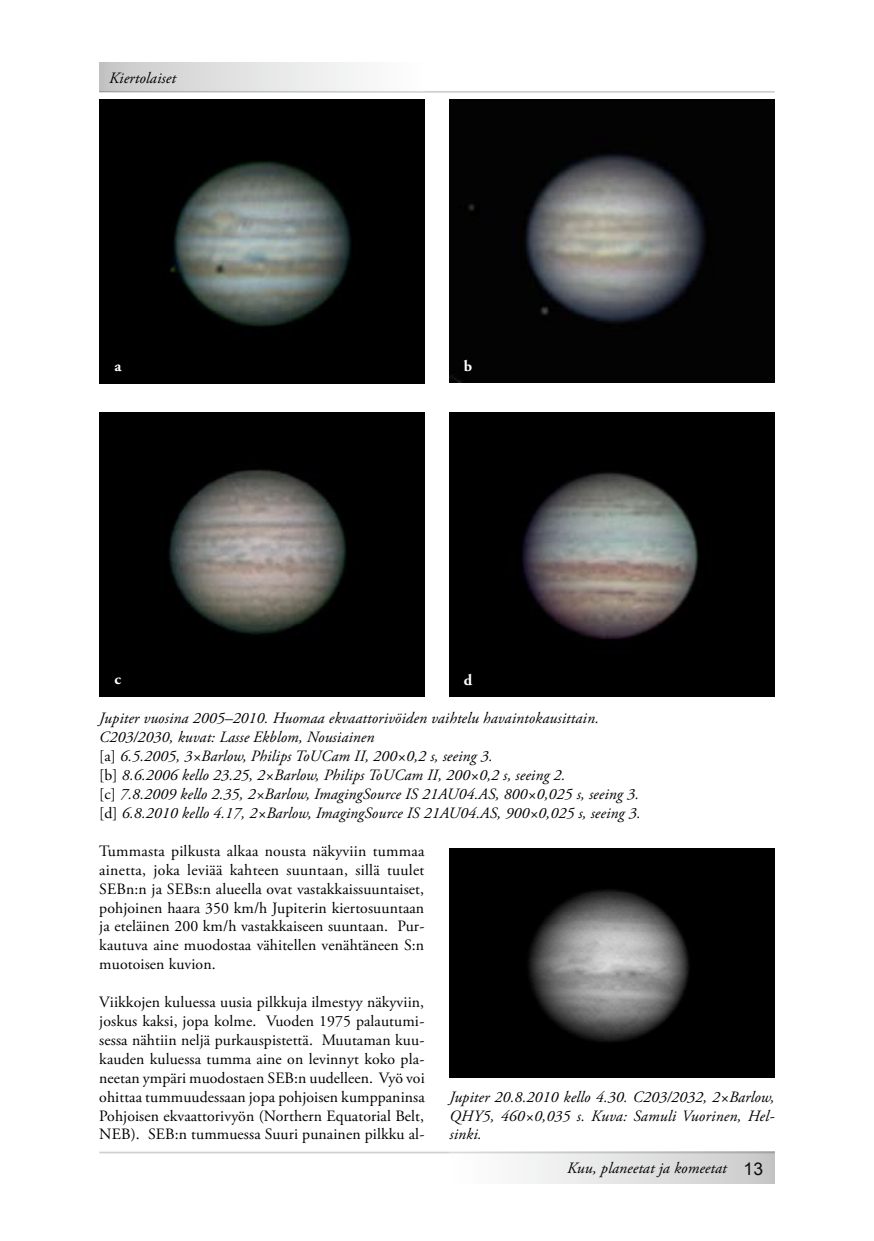
<style>
.page{position:relative;width:874px;height:1241px;background:#fff}
.page>*{position:absolute;margin:0;border:0;box-sizing:border-box;transform-origin:0 0}
.t1{font:17.5px "Arial";color:#000}
.t2{font:15.75px/18.9px "Adobe Garamond Pro";letter-spacing:.005em;color:#000;text-align:justify}
.t3{font:italic 15.75px/18.9px "Adobe Garamond Pro";letter-spacing:.005em;color:#000}
.t4{font:700 15.75px "Adobe Garamond Pro";color:#fff}
.s1{font-style:normal}
</style>
<div class="page">
<hr style="left:99px;top:91px;width:675px;height:2px;background:#cfd0d2">
<hr style="left:99px;top:1151px;width:675px;height:2px;background:#cfd0d2">
<div style="left:99px;top:62px;width:325px;height:30px;background:linear-gradient(to right,#c9c9c9,#fff)"></div>
<div style="left:449px;top:1151px;width:325px;height:32px;background:linear-gradient(to right,#fff,#c9c9ca)"></div>
<img style="left:99px;top:99px;width:325px;height:285px">
<img style="left:449px;top:99px;width:325px;height:284px">
<img style="left:99px;top:412px;width:325px;height:284px">
<img style="left:449px;top:412px;width:325px;height:284px">
<img style="left:449px;top:848px;width:325px;height:228px">
<p class="t3" style="left:109px;top:69px;width:68px">Kiertolaiset</p>
<p class="t4" style="left:114px;top:356px;width:8px">a</p>
<p class="t4" style="left:463px;top:356px;width:10px">b</p>
<p class="t4" style="left:115px;top:669px;width:8px">c</p>
<p class="t4" style="left:463px;top:670px;width:10px">d</p>
<p class="t3" style="left:99px;top:709px;width:542px">Jupiter vuosina 2005–2010. Huomaa ekvaattorivöiden vaihtelu havaintokausittain.<br>C203/2030, kuvat: Lasse Ekblom, Nousiainen<br><span class="s1">[a]</span> 6.5.2005, 3×Barlow, Philips ToUCam II, 200×0,2 s, seeing 3.<br><span class="s1">[b]</span> 8.6.2006 kello 23.25, 2×Barlow, Philips ToUCam II, 200×0,2 s, seeing 2.<br><span class="s1">[c]</span> 7.8.2009 kello 2.35, 2×Barlow, ImagingSource IS 21AU04.AS, 800×0,025 s, seeing 3. <span class="s1">[d]</span> 6.8.2010 kello 4.17, 2×Barlow, ImagingSource IS 21AU04.AS, 900×0,025 s, seeing 3.</p>
<p class="t2" style="left:99px;top:841px;width:326px">Tummasta pilkusta alkaa nousta näkyviin tummaa ainetta, joka leviää kahteen suuntaan, sillä tuulet SEBn:n ja SEBs:n alueella ovat vastakkaissuuntaiset, pohjoinen haara 350 km/h Jupiterin kiertosuuntaan ja eteläinen 200 km/h vastakkaiseen suuntaan. Pur&shy;kautuva aine muodostaa vähitellen venähtäneen S:n muotoisen kuvion.</p>
<p class="t2" style="left:99px;top:993px;width:327px">Viikkojen kuluessa uusia pilkkuja ilmestyy näkyviin, joskus kaksi, jopa kolme. Vuoden 1975 palautumi&shy;sessa nähtiin neljä purkauspistettä. Muutaman kuu&shy;kauden kuluessa tumma aine on levinnyt koko pla&shy;neetan ympäri muodostaen SEB:n uudelleen. Vyö voi ohittaa tummuudessaan jopa pohjoisen kumppaninsa Pohjoisen ekvaattorivyön (Northern Equatorial Belt, NEB). SEB:n tummuessa Suuri punainen pilkku al-</p>
<p class="t3" style="left:449px;top:1087px;width:326px;text-align:justify">Jupiter 20.8.2010 kello 4.30. C203/2032, 2×Barlow, QHY5, 460×0,035 s. Kuva: Samuli Vuorinen, Hel&shy;sinki.</p>
<p class="t3" style="left:567px;top:1159px;width:161px">Kuu, planeetat ja komeetat</p>
<p class="t1" style="left:743px;top:1156px;width:21px">13</p>
</div>
